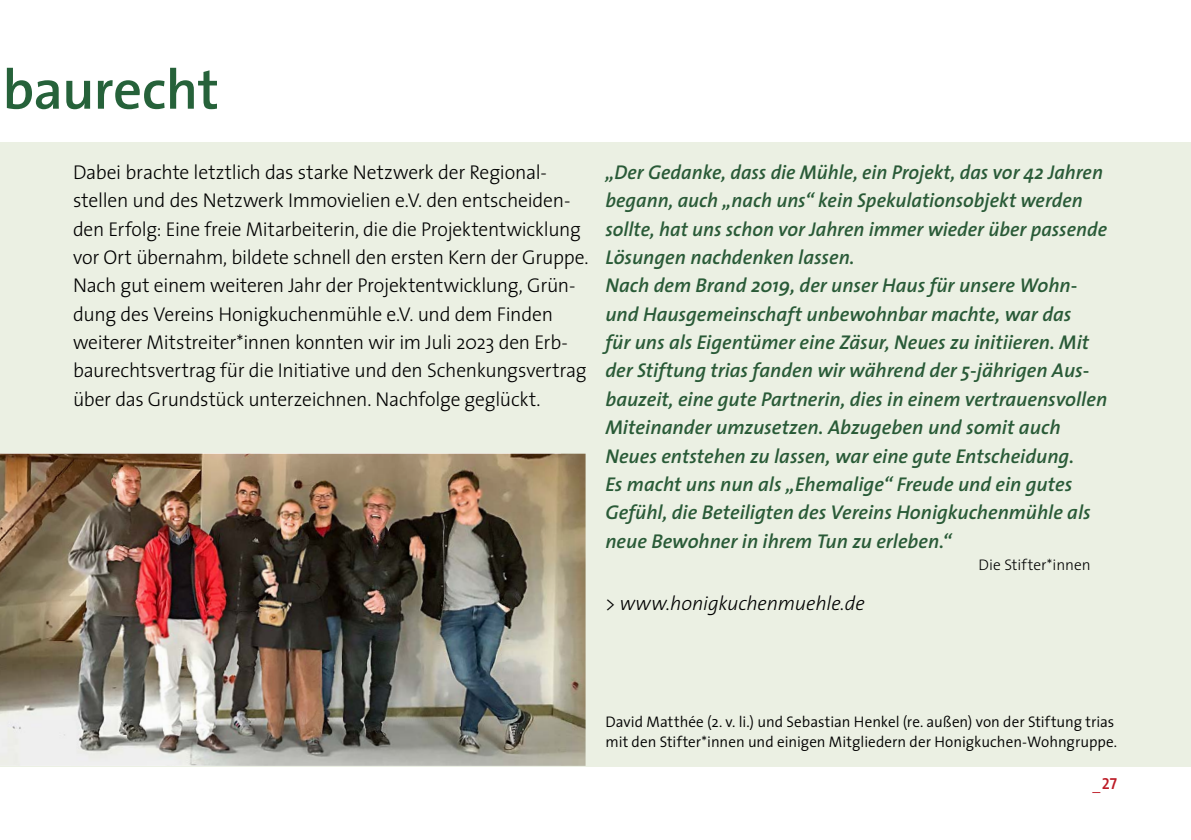
<style>
.page{position:relative;width:1191px;height:840px;background:#fff}
.page>*{position:absolute;margin:0;border:0;box-sizing:border-box;transform-origin:0 0}
.t1{font:600 56px "The Sans";letter-spacing:-.015em;color:#26623a}
.t2{font:italic 600 20px/28.4px "The Sans";color:#295a37}
.t3{font:300 20px/28.4px "The Sans";letter-spacing:-.015em;color:#000}
.t4{font:italic 300 20px "The Sans";letter-spacing:-.005em;color:#000}
.t5{font:16px "The Sans Semi Bold Caps";color:#bd1b26}
.t6{font:300 15.4px/20px "The Sans";color:#000}
.t7{font:300 15.4px "The Sans";color:#000}
.s1{font-family:"The Sans Semi Light Caps"}
</style>
<div class="page">
<div style="left:0;top:142px;width:1191px;height:623px;background:#ebf0e3"></div>
<img style="left:0;top:453px;width:585px;height:312px">
<h1 class="t1" style="left:2px;top:43px;width:218px">baurecht</h1>
<p class="t3" style="left:73px;top:157px;width:515px">Dabei brachte letztlich das starke Netzwerk der Regional&shy;stellen und des Netzwerk Immovielien e.V. den entscheiden&shy;den Erfolg: Eine freie Mitarbeiterin, die die Projektentwicklung vor Ort übernahm, bildete schnell den ersten Kern der Gruppe.<br>Nach gut einem weiteren Jahr der Projektentwicklung, Grün&shy;dung des Vereins Honigkuchenmühle e.V. und dem Finden weiterer Mitstreiter*innen konnten wir im Juli 2023 den Erb&shy;baurechtsvertrag für die Initiative und den Schenkungsvertrag über das Grundstück unterzeichnen. Nachfolge geglückt.</p>
<p class="t2" style="left:605px;top:157px;width:503px">„Der Gedanke, dass die Mühle, ein Projekt, das vor 42 Jahren begann, auch „nach uns“ kein Spekulationsobjekt werden sollte, hat uns schon vor Jahren immer wieder über passende Lösungen nachdenken lassen.<br>Nach dem Brand 2019, der unser Haus für unsere Wohn&shy;und Hausgemeinschaft unbewohnbar machte, war das<br>für uns als Eigentümer eine Zäsur, Neues zu initiieren. Mit der Stiftung trias fanden wir während der 5-jährigen Aus&shy;bauzeit, eine gute Partnerin, dies in einem vertrauensvollen Miteinander umzusetzen. Abzugeben und somit auch Neues entstehen zu lassen, war eine gute Entscheidung.<br>Es macht uns nun als „Ehemalige“ Freude und ein gutes Gefühl, die Beteiligten des Vereins Honigkuchenmühle als neue Bewohner in ihrem Tun zu erleben.“</p>
<p class="t7" style="left:978px;top:551px;width:114px">Die Stifter*innen</p>
<p class="t4" style="left:605px;top:586px;width:261px">&gt; www.honigkuchenmuehle.de</p>
<p class="t6" style="left:605px;top:711px;width:513px">David Matthée (2. v. li.) und Sebastian Henkel (re. außen) von der Stiftung trias mit den Stifter*innen und einigen Mitgliedern der Honigkuchen-Wohngruppe.</p>
<p class="t5" style="left:1092px;top:769px;width:26px"><span class="s1">_</span>27</p>
</div>
